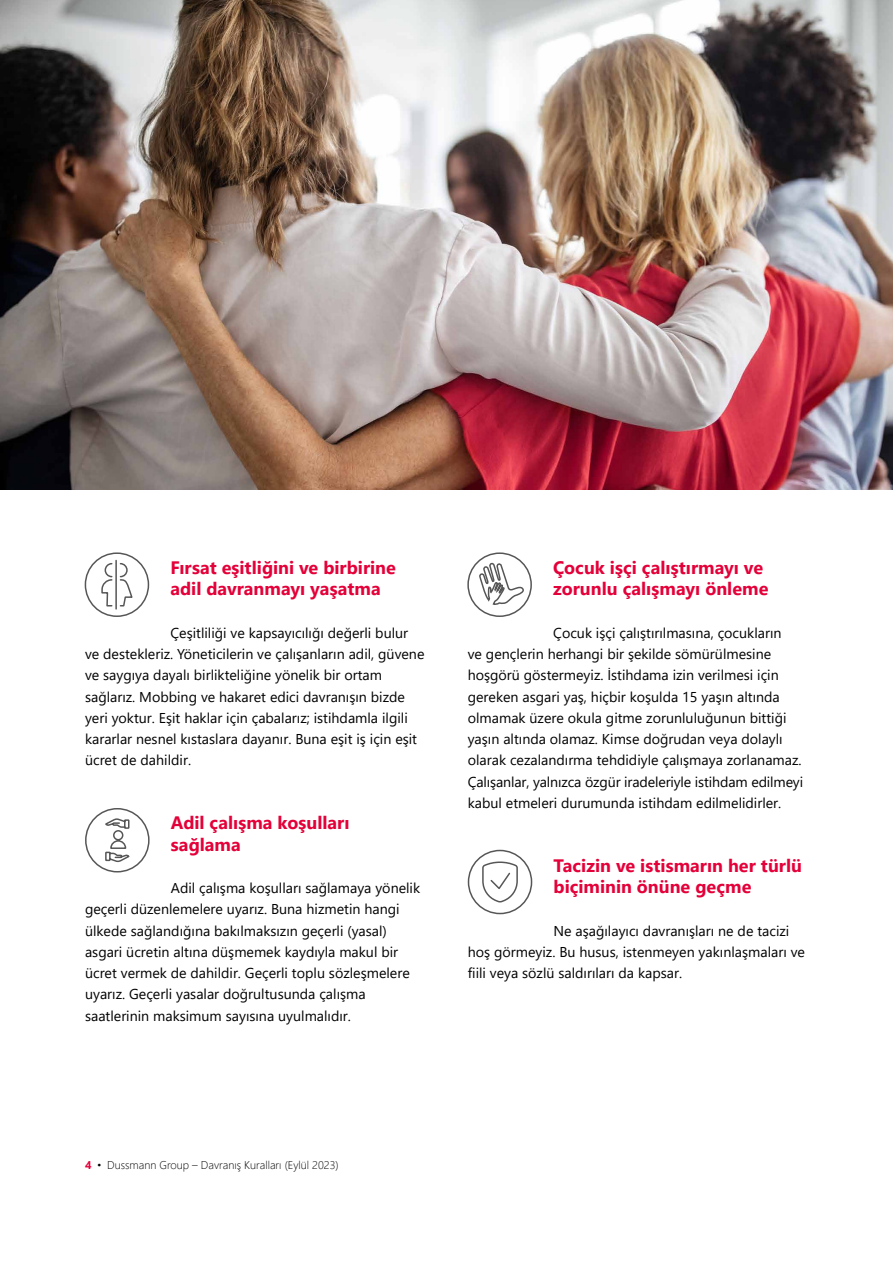
<style>
.page{position:relative;width:893px;height:1263px;background:#fff}
.page>*{position:absolute;margin:0;border:0;box-sizing:border-box;transform-origin:0 0}
.t1{font:700 18px/21.3px "Segoe UI";color:#e40039}
.t2{font:14.25px/21.3px "Segoe UI";color:#000}
.t3{font:300 11.25px "Segoe UI";color:#000}
.s1{font-weight:700;color:#e40039}
</style>
<div class="page">
<div style="left:85px;top:552px;width:64px;height:65px;border:2px solid #565656;border-radius:50%"></div>
<div style="left:467px;top:552px;width:65px;height:65px;border:2px solid #565656;border-radius:50%"></div>
<svg style="left:478px;top:562px;width:47px;height:43px"></svg>
<svg style="left:101px;top:559px;width:33px;height:51px"></svg>
<img style="left:0;top:0;width:893px;height:489px">
<div style="left:85px;top:808px;width:65px;height:64px;border:2px solid #565656;border-radius:50%"></div>
<svg style="left:105px;top:818px;width:25px;height:45px"></svg>
<div style="left:468px;top:850px;width:64px;height:64px;border:2px solid #565656;border-radius:50%"></div>
<svg style="left:482px;top:861px;width:36px;height:42px"></svg>
<p class="t1" style="left:170px;top:556px;width:227px">Fırsat eşitliğini ve birbirine adil davranmayı yaşatma</p>
<p class="t2" style="left:85px;top:621px;width:341px;text-indent:85px">Çeşitliliği ve kapsayıcılığı değerli bulur ve destekleriz. Yöneticilerin ve çalışanların adil, güvene ve saygıya dayalı birlikteliğine yönelik bir ortam sağlarız. Mobbing ve hakaret edici davranışın bizde yeri yoktur. Eşit haklar için çabalarız; istihdamla ilgili kararlar nesnel kıstaslara dayanır. Buna eşit iş için eşit ücret de dahildir.</p>
<p class="t1" style="left:171px;top:811px;width:180px">Adil çalışma koşulları sağlama</p>
<p class="t2" style="left:85px;top:876px;width:337px;text-indent:86px">Adil çalışma koşulları sağlamaya yönelik geçerli düzenlemelere uyarız. Buna hizmetin hangi ülkede sağlandığına bakılmaksızın geçerli (yasal) asgari ücretin altına düşmemek kaydıyla makul bir ücret vermek de dahildir. Geçerli toplu sözleşmelere uyarız. Geçerli yasalar doğrultusunda çalışma saatlerinin maksimum sayısına uyulmalıdır.</p>
<p class="t1" style="left:553px;top:556px;width:217px">Çocuk işçi çalıştırmayı ve zorunlu çalışmayı önleme</p>
<p class="t2" style="left:468px;top:621px;width:337px;text-indent:85px">Çocuk işçi çalıştırılmasına, çocukların<br>ve gençlerin herhangi bir şekilde sömürülmesine hoşgörü göstermeyiz. İstihdama izin verilmesi için gereken asgari yaş, hiçbir koşulda 15 yaşın altında olmamak üzere okula gitme zorunluluğunun bittiği yaşın altında olamaz. Kimse doğrudan veya dolaylı olarak cezalandırma tehdidiyle çalışmaya zorlanamaz.<br>Çalışanlar, yalnızca özgür iradeleriyle istihdam edilmeyi kabul etmeleri durumunda istihdam edilmelidirler.</p>
<p class="t1" style="left:554px;top:853px;width:250px">Tacizin ve istismarın her türlü biçiminin önüne geçme</p>
<p class="t2" style="left:468px;top:918px;width:339px;text-indent:86px">Ne aşağılayıcı davranışları ne de tacizi hoş görmeyiz. Bu husus, istenmeyen yakınlaşmaları ve fiili veya sözlü saldırıları da kapsar.</p>
<p class="t3" style="left:85px;top:1155px;width:255px"><span class="s1">4</span> • Dussmann Group – Davranış Kuralları (Eylül 2023)</p>
</div>
